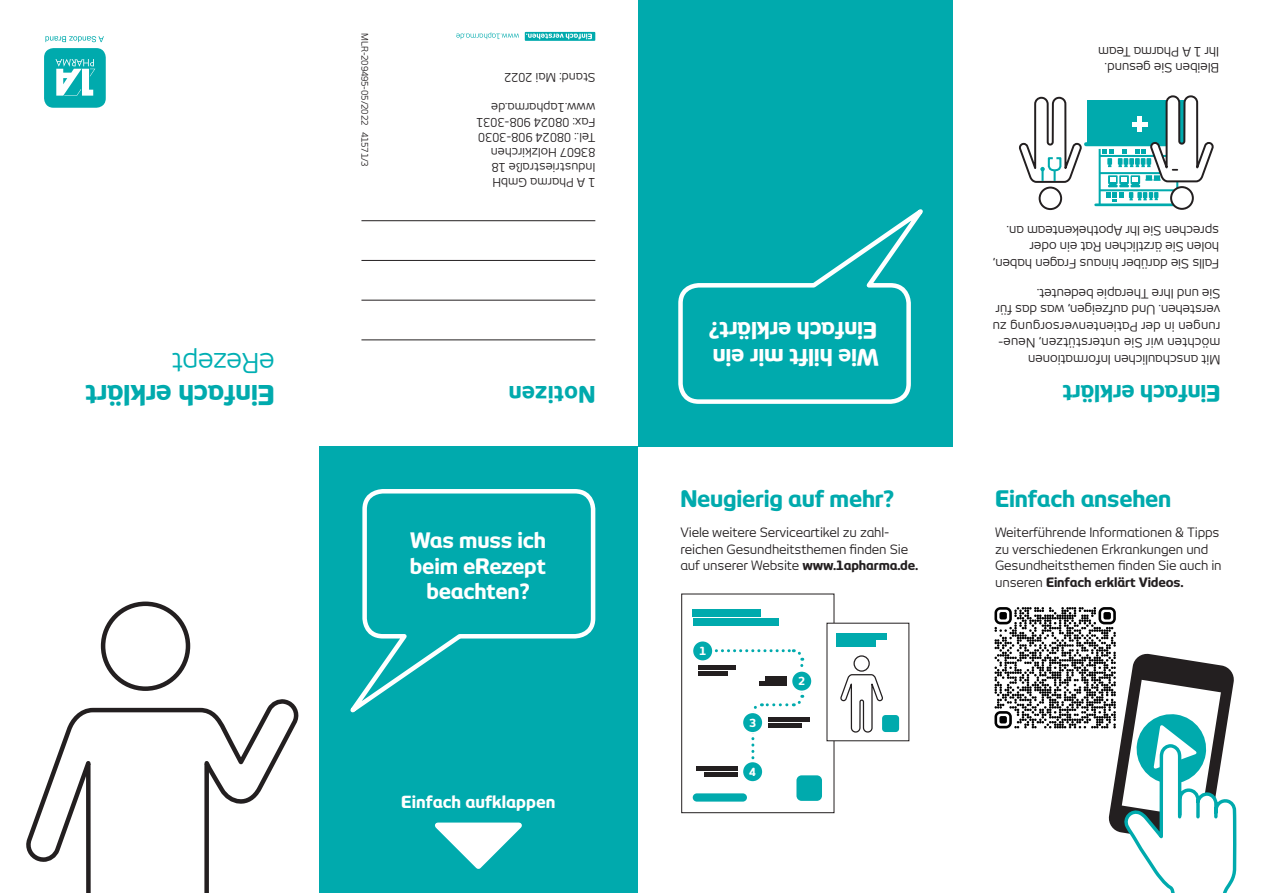
<style>
.page{position:relative;width:1263px;height:893px;background:#fff}
.page>*{position:absolute;margin:0;border:0;box-sizing:border-box;transform-origin:0 0}
.t1{font:800 27px "A Pharma";letter-spacing:-.01em;color:#00aaad}
.t2{font:27px "A Pharma";letter-spacing:-.02em;color:#00afb3}
.t3{font:800 22.5px "A Pharma";letter-spacing:-.01em;color:#00aaad}
.t4{font:800 22.5px/27px "A Pharma";letter-spacing:-.01em;color:#fff}
.t5{font:800 22.5px "A Pharma";letter-spacing:.01em;color:#00aaad}
.t6{font:800 21px/25.5px "A Pharma";letter-spacing:-.01em;color:#fff;text-align:center}
.t7{font:800 16.5px "A Pharma";color:#fff}
.t8{font:12.75px/16.5px "A Pharma";letter-spacing:-.01em;color:#231f20}
.t9{font:12px/15px "A Pharma";color:#231f20}
.t10{font:800 11.1px "A Pharma";color:#fff}
.t11{font:9px "A Pharma";letter-spacing:-.01em;color:#231f20}
.s1{font-weight:800}
</style>
<div class="page">
<hr style="left:361px;top:220px;width:234px;height:1px;background:#231f20">
<hr style="left:361px;top:300px;width:234px;height:1px;background:#231f20">
<hr style="left:361px;top:260px;width:234px;height:1px;background:#231f20">
<hr style="left:361px;top:340px;width:234px;height:1px;background:#231f20">
<div style="left:638px;top:0;width:314px;height:446px;background:#00aaad"></div>
<svg style="left:678px;top:209px;width:245px;height:195px"></svg>
<div style="left:319px;top:446px;width:319px;height:447px;background:#00aaad"></div>
<svg style="left:26px;top:699px;width:272px;height:194px"></svg>
<div style="left:101px;top:601px;width:89px;height:90px;border:4px solid #231f20;border-radius:50%"></div>
<svg style="left:435px;top:822px;width:87px;height:47px"></svg>
<svg style="left:350px;top:489px;width:246px;height:224px"></svg>
<div style="left:44px;top:48px;width:62px;height:60px;background:#00aaad;border-radius:9px"></div>
<svg style="left:56px;top:59px;width:39px;height:37px"></svg>
<svg style="left:45px;top:36px;width:59px;height:6px"></svg>
<svg style="left:456px;top:32px;width:63px;height:7px"></svg>
<svg style="left:525px;top:32px;width:70px;height:9px"></svg>
<svg style="left:526px;top:34px;width:66px;height:5px"></svg>
<svg style="left:1019px;top:96px;width:62px;height:115px"></svg>
<div style="left:1088px;top:100px;width:104px;height:44px;background:#00aaad"></div>
<hr style="left:1086px;top:142px;width:104px;height:4px;background:#00aaad">
<hr style="left:1099px;top:149px;width:2px;height:56px;background:#00aaad">
<hr style="left:1096px;top:203px;width:85px;height:3px;background:#00aaad">
<hr style="left:1100px;top:189px;width:77px;height:2px;background:#00aaad">
<hr style="left:1100px;top:172px;width:77px;height:2px;background:#00aaad">
<hr style="left:1100px;top:155px;width:77px;height:2px;background:#00aaad">
<svg style="left:1102px;top:95px;width:111px;height:115px"></svg>
<div style="left:1137px;top:116px;width:5px;height:16px;background:#fff"></div>
<hr style="left:1132px;top:122px;width:15px;height:4px;background:#fff">
<svg style="left:994px;top:607px;width:129px;height:226px"></svg>
<svg style="left:1123px;top:653px;width:114px;height:240px"></svg>
<div style="left:681px;top:594px;width:153px;height:219px;border:1px solid #231f20"></div>
<div style="left:796px;top:775px;width:26px;height:26px;background:#00aaad;border-radius:5px"></div>
<div style="left:693px;top:793px;width:54px;height:9px;background:#00aaad;border-radius:4px"></div>
<div style="left:693px;top:618px;width:86px;height:8px;background:#00aaad"></div>
<div style="left:693px;top:609px;width:68px;height:7px;background:#00aaad"></div>
<div style="left:827px;top:623px;width:82px;height:118px;background:#fff"></div>
<div style="left:882px;top:715px;width:17px;height:17px;background:#00aaad;border-radius:3px"></div>
<div style="left:836px;top:633px;width:50px;height:6px;background:#00aaad"></div>
<div style="left:836px;top:641px;width:40px;height:6px;background:#00aaad"></div>
<svg style="left:841px;top:209px;width:42px;height:533px"></svg>
<div style="left:698px;top:665px;width:38px;height:5px;background:#231f20"></div>
<hr style="left:698px;top:671px;width:30px;height:4px;background:#231f20">
<hr style="left:768px;top:718px;width:42px;height:4px;background:#231f20">
<hr style="left:696px;top:767px;width:42px;height:4px;background:#231f20">
<div style="left:705px;top:772px;width:33px;height:5px;background:#231f20"></div>
<svg style="left:710px;top:649px;width:95px;height:111px"></svg>
<div style="left:692px;top:641px;width:21px;height:20px;background:#00aaad;border-radius:50%"></div>
<div style="left:691px;top:640px;width:23px;height:22px;border:2px solid #fff;border-radius:50%"></div>
<div style="left:791px;top:671px;width:21px;height:20px;background:#00aaad;border-radius:50%"></div>
<div style="left:790px;top:670px;width:23px;height:22px;border:2px solid #fff;border-radius:50%"></div>
<div style="left:742px;top:712px;width:21px;height:21px;background:#00aaad;border-radius:50%"></div>
<div style="left:741px;top:711px;width:23px;height:23px;border:2px solid #fff;border-radius:50%"></div>
<div style="left:742px;top:761px;width:21px;height:21px;background:#00aaad;border-radius:50%"></div>
<div style="left:741px;top:760px;width:23px;height:23px;border:2px solid #fff;border-radius:50%"></div>
<h1 class="t2" style="left:275px;top:379px;width:104px;rotate:-180deg">eRezept</h1>
<p class="t11" style="left:370px;top:33px;width:135px;rotate:90deg">MLR-209495-05/2022 41571/3</p>
<p class="t9" style="left:595px;top:85px;width:93px;rotate:-180deg">Stand: Mai 2022</p>
<p class="t9" style="left:595px;top:190px;width:120px;rotate:-180deg">1 A Pharma GmbH<br>Industriestraße 18<br>83607 Holzkirchen<br>Tel.: 08024 908-3030<br>Fax: 08024 908-3031 www.1apharma.de</p>
<h1 class="t1" style="left:275px;top:413px;width:191px;rotate:-180deg">Einfach erklärt</h1>
<h2 class="t5" style="left:595px;top:409px;width:88px;rotate:-180deg">Notizen</h2>
<h3 class="t6" style="left:410px;top:527px;width:138px">Was muss ich beim eRezept beachten?</h3>
<p class="t7" style="left:401px;top:791px;width:156px">Einfach aufklappen</p>
<h2 class="t4" style="left:879px;top:371px;width:172px;rotate:-180deg">Wie hilft mir ein<br>Einfach erklärt?</h2>
<h2 class="t3" style="left:680px;top:484px;width:215px">Neugierig auf mehr?</h2>
<p class="t8" style="left:680px;top:524px;width:239px">Viele weitere Serviceartikel zu zahl&shy;reichen Gesundheitsthemen finden Sie auf unserer Website <span class="s1">www.1apharma.de.</span></p>
<p class="t10" style="left:699px;top:644px;width:8px">1</p>
<p class="t10" style="left:749px;top:715px;width:8px">3</p>
<p class="t10" style="left:749px;top:764px;width:8px">4</p>
<p class="t10" style="left:798px;top:674px;width:8px">2</p>
<p class="t8" style="left:1219px;top:76px;width:122px;rotate:-180deg">Bleiben Sie gesund.<br>Ihr 1 A Pharma Team</p>
<p class="t8" style="left:1219px;top:272px;width:228px;rotate:-180deg">Falls Sie darüber hinaus Fragen haben, holen Sie ärztlichen Rat ein oder sprechen Sie Ihr Apothekenteam an.</p>
<p class="t8" style="left:1220px;top:368px;width:229px;rotate:-180deg">Mit anschaulichen Informationen möchten wir Sie unterstützen, Neue&shy;rungen in der Patientenversorgung zu verstehen. Und aufzeigen, was das für Sie und Ihre Therapie bedeutet.</p>
<h2 class="t3" style="left:1220px;top:408px;width:160px;rotate:-180deg">Einfach erklärt</h2>
<h2 class="t3" style="left:995px;top:484px;width:178px">Einfach ansehen</h2>
<p class="t8" style="left:995px;top:524px;width:228px">Weiterführende Informationen &amp; Tipps zu verschiedenen Erkrankungen und Gesundheitsthemen finden Sie auch in unseren <span class="s1">Einfach erklärt Videos.</span></p>
</div>
